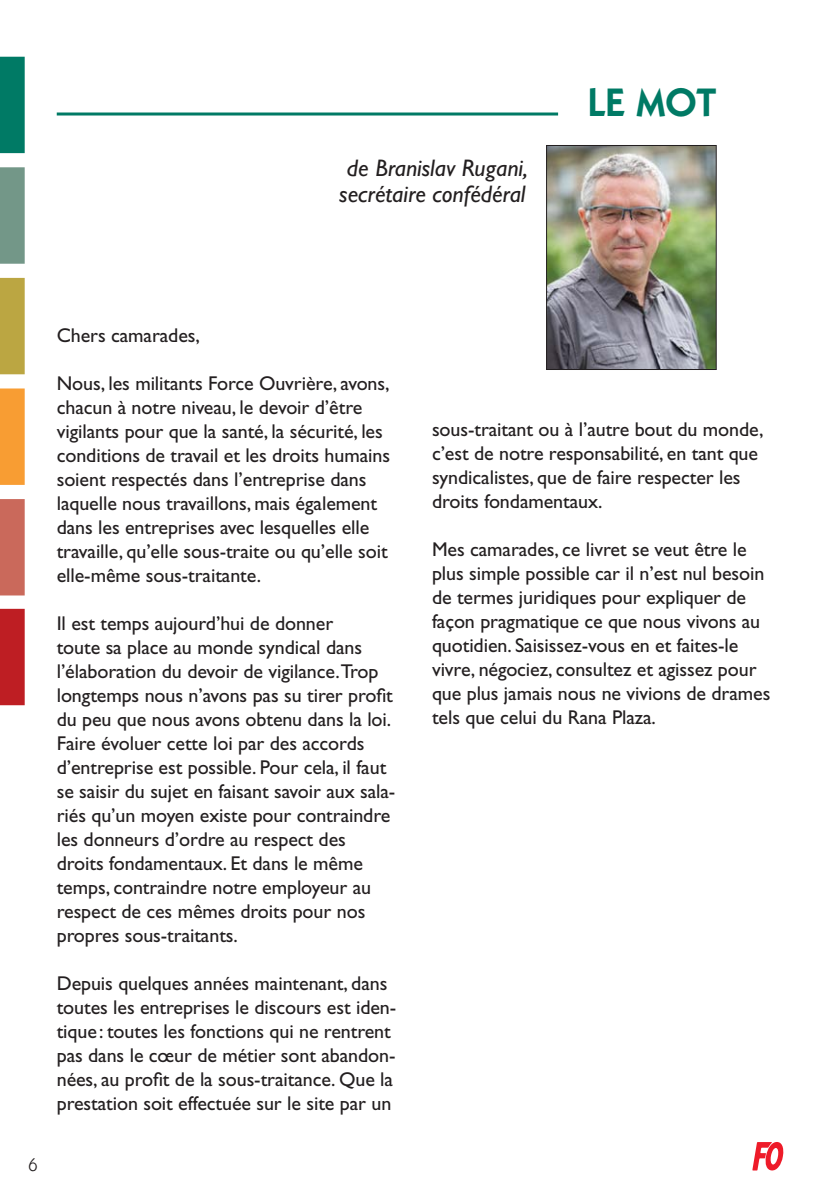
<style>
.page{position:relative;width:840px;height:1191px;background:#fff}
.page>*{position:absolute;margin:0;border:0;box-sizing:border-box;transform-origin:0 0}
.t1{font:600 40px "Itc Kabel";color:#007a65}
.t2{font:italic 24px/26px "Gill Sans";color:#231f20;text-align:center}
.t3{font:20px/24px "Gill Sans";letter-spacing:-.005em;color:#231f20}
.t4{font:18px "Itc Kabel";color:#231f20}
</style>
<div class="page">
<svg style="left:752px;top:1142px;width:32px;height:28px"></svg>
<div style="left:0;top:57px;width:25px;height:96px;background:#007a65"></div>
<div style="left:0;top:167px;width:25px;height:97px;background:#739788"></div>
<div style="left:0;top:278px;width:25px;height:96px;background:#bba642"></div>
<div style="left:0;top:388px;width:25px;height:97px;background:#f89d33"></div>
<div style="left:0;top:609px;width:25px;height:96px;background:#be1e23"></div>
<div style="left:0;top:499px;width:25px;height:96px;background:#ca695b"></div>
<hr style="left:57px;top:112px;width:500px;height:3px;background:#007a65">
<img style="left:548px;top:147px;width:166px;height:221px">
<div style="left:546px;top:145px;width:170px;height:225px;border:1px solid #231f20"></div>
<p class="t2" style="left:339px;top:154px;width:190px">de Branislav Rugani, secrétaire confédéral</p>
<h1 class="t1" style="left:587px;top:79px;width:130px">LE MOT</h1>
<p class="t4" style="left:28px;top:1154px;width:10px">6</p>
<p class="t3" style="left:57px;top:323px;width:144px">Chers camarades,</p>
<p class="t3" style="left:57px;top:371px;width:334px">Nous, les militants Force Ouvrière, avons, chacun à notre niveau, le devoir d’être vigilants pour que la santé, la sécurité, les conditions de travail et les droits humains soient respectés dans l’entreprise dans laquelle nous travaillons, mais également dans les entreprises avec lesquelles elle travaille, qu’elle sous-traite ou qu’elle soit elle-même sous-traitante.</p>
<p class="t3" style="left:57px;top:611px;width:340px">Il est temps aujourd’hui de donner<br>toute sa place au monde syndical dans l’élaboration du devoir de vigilance.Trop longtemps nous n’avons pas su tirer profit du peu que nous avons obtenu dans la loi.<br>Faire évoluer cette loi par des accords d’entreprise est possible. Pour cela, il faut se saisir du sujet en faisant savoir aux sala&shy;riés qu’un moyen existe pour contraindre les donneurs d’ordre au respect des droits fondamentaux. Et dans le même temps, contraindre notre employeur au respect de ces mêmes droits pour nos propres sous-traitants.</p>
<p class="t3" style="left:57px;top:971px;width:341px">Depuis quelques années maintenant, dans toutes les entreprises le discours est iden&shy;tique: toutes les fonctions qui ne rentrent pas dans le cœur de métier sont abandon&shy;nées, au profit de la sous-traitance. Que la prestation soit effectuée sur le site par un</p>
<p class="t3" style="left:432px;top:417px;width:333px">sous-traitant ou à l’autre bout du monde, c’est de notre responsabilité, en tant que syndicalistes, que de faire respecter les droits fondamentaux.</p>
<p class="t3" style="left:432px;top:537px;width:340px">Mes camarades, ce livret se veut être le plus simple possible car il n’est nul besoin de termes juridiques pour expliquer de façon pragmatique ce que nous vivons au quotidien. Saisissez-vous en et faites-le vivre, négociez, consultez et agissez pour que plus jamais nous ne vivions de drames tels que celui du Rana Plaza.</p>
</div>
